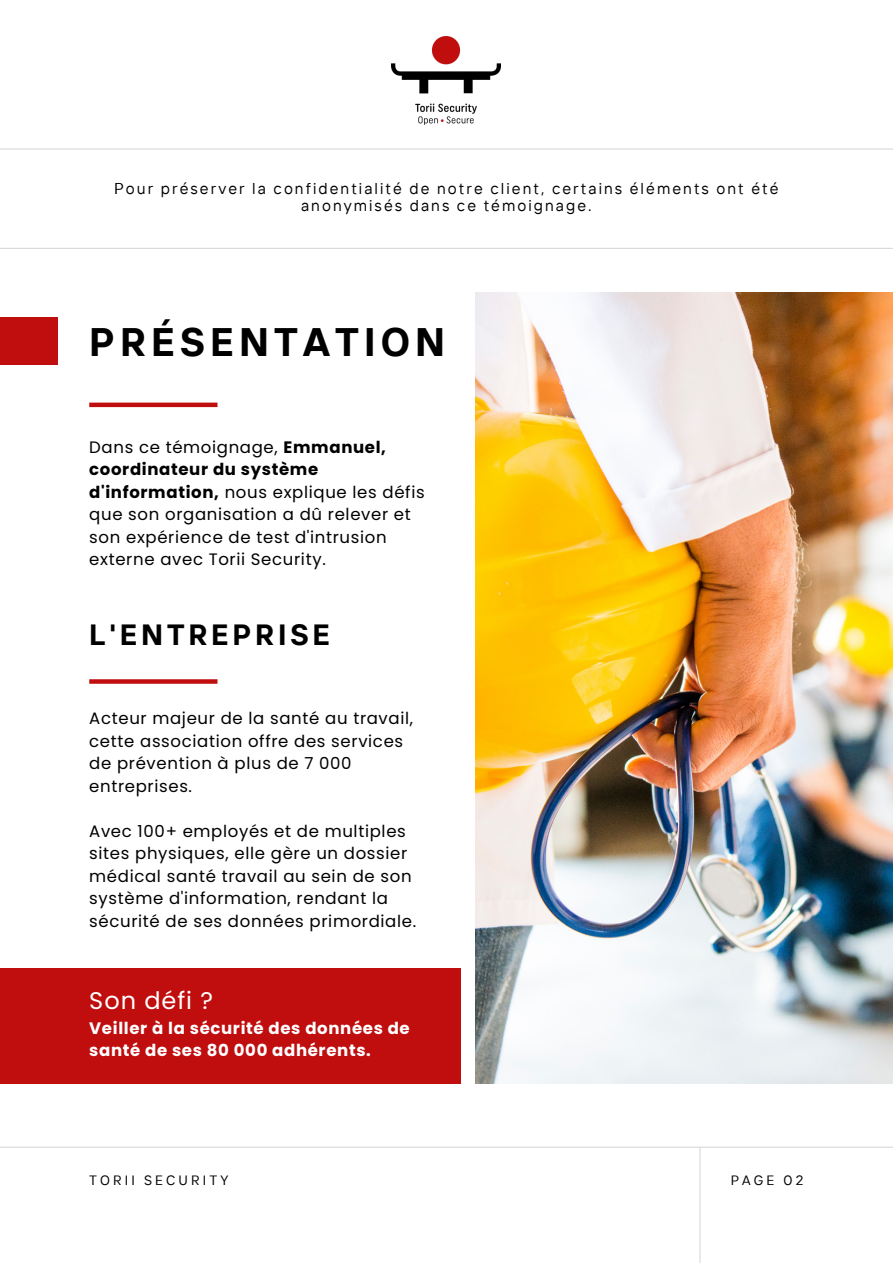
<style>
.page{position:relative;width:893px;height:1264px;background:#fff}
.page>*{position:absolute;margin:0;border:0;box-sizing:border-box;transform-origin:0 0}
.t1{font:700 39.6px "TT Interphases";letter-spacing:.13em;color:#000}
.t2{font:700 29.25px "TT Interphases";letter-spacing:.13em;color:#000}
.t3{font:24px "Poppins";letter-spacing:.04em;color:#fff}
.t4{font:16.5px/22.5px "Poppins";letter-spacing:.04em;color:#000001}
.t5{font:700 16.5px/22.5px "Poppins";letter-spacing:.04em;color:#fff}
.t6{font:15.75px/16.8px "TT Interphases";letter-spacing:.13em;color:#000;text-align:center}
.t7{font:13.5px "TT Interphases";letter-spacing:.23em;color:#000001}
.s1{font-weight:700}
</style>
<div class="page">
<div style="left:0;top:318px;width:58px;height:47px;background:#c00d0e"></div>
<img style="left:475px;top:292px;width:417px;height:791px">
<div style="left:0;top:968px;width:460px;height:116px;background:#c00d0e"></div>
<img style="left:392px;top:37px;width:109px;height:88px">
<div style="left:89px;top:402px;width:128px;height:5px;background:#c00d0e"></div>
<svg style="left:89px;top:679px;width:128px;height:4px"></svg>
<hr style="left:0;top:248px;width:892px;height:1px;background:#d9d9d9">
<hr style="left:0;top:1146px;width:892px;height:1px;background:#d9d9d9">
<hr style="left:0;top:148px;width:892px;height:2px;background:#d9d9d9">
<hr style="left:699px;top:1146px;width:1px;height:116px;background:#d9d9d9">
<p class="t6" style="left:114px;top:179px;width:666px">Pour préserver la confidentialité de notre client, certains éléments ont été anonymisés dans ce témoignage.</p>
<p class="t1" style="left:89px;top:316px;width:357px">PRÉSENTATION</p>
<p class="t4" style="left:89px;top:435px;width:337px">Dans ce témoignage, <span class="s1">Emmanuel, coordinateur du système d'information,</span> nous explique les défis que son organisation a dû relever et son expérience de test d'intrusion externe avec Torii Security.</p>
<p class="t2" style="left:89px;top:616px;width:242px">L'ENTREPRISE</p>
<p class="t4" style="left:89px;top:707px;width:325px">Acteur majeur de la santé au travail, cette association offre des services de prévention à plus de 7 000 entreprises.</p>
<p class="t4" style="left:89px;top:819px;width:328px">Avec 100+ employés et de multiples sites physiques, elle gère un dossier médical santé travail au sein de son système d'information, rendant la sécurité de ses données primordiale.</p>
<p class="t3" style="left:89px;top:984px;width:125px">Son défi ?</p>
<p class="t5" style="left:89px;top:1016px;width:322px">Veiller à la sécurité des données de santé de ses 80 000 adhérents.</p>
<p class="t7" style="left:89px;top:1171px;width:140px">TORII SECURITY</p>
<p class="t7" style="left:730px;top:1171px;width:74px">PAGE 02</p>
</div>
